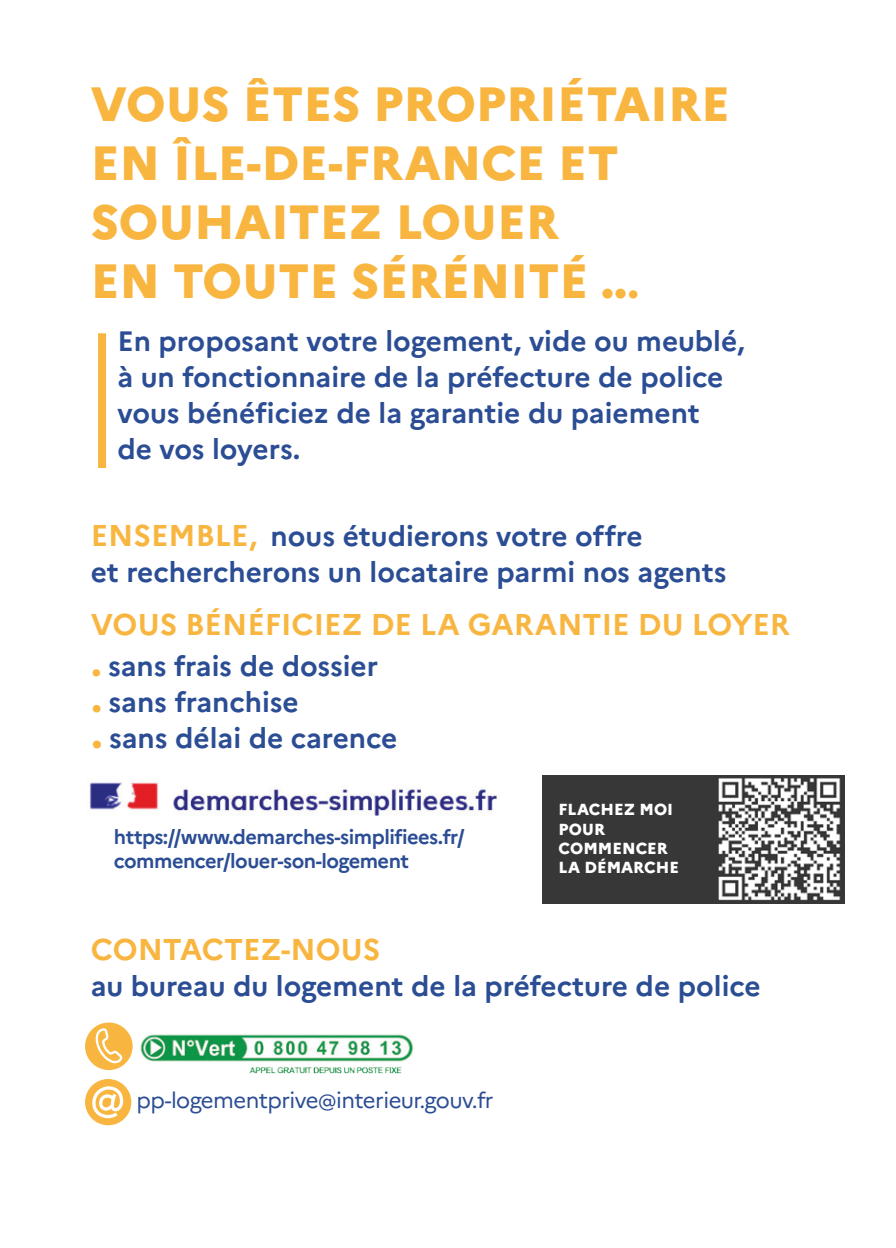
<style>
.page{position:relative;width:896px;height:1248px;background:#fff}
.page>*{position:absolute;margin:0;border:0;box-sizing:border-box;transform-origin:0 0}
.point_paraph{font:800 48px "Marianne";color:#f8b641}
.point_paraph-2{font:700 30px "Marianne";color:#f8b641}
.point_paraph-3{font:700 28px/36px "Marianne";color:#2b4d94}
.point_paraph-4{font:22px "Marianne";letter-spacing:-.025em;color:#2b4d94}
.point_paraph-5{font:700 20px/24px "Marianne";letter-spacing:-.025em;color:#2b4d94}
.point_paraph-6{font:800 16px/19.2px "Marianne";color:#fff}
.s1{font-weight:700}
.s2{font-size:30px;color:#f8b641}
.s3{font-size:42px;color:#f8b641}
.s4{font-size:44px;color:#f8b641}
.s5{font-size:46px;color:#f8b641}
</style>
<div class="page">
<img style="left:140px;top:1034px;width:274px;height:40px">
<img style="left:714px;top:775px;width:131px;height:128px">
<img style="left:89px;top:781px;width:409px;height:35px">
<div style="left:85px;top:1078px;width:46px;height:47px;background:#f8b641;border-radius:50%"></div>
<svg style="left:92px;top:1085px;width:32px;height:33px"></svg>
<div style="left:85px;top:1022px;width:48px;height:47px;background:#f8b641;border-radius:50%"></div>
<svg style="left:94px;top:1022px;width:30px;height:43px"></svg>
<div style="left:542px;top:775px;width:172px;height:128px;background:#373737"></div>
<div style="left:98px;top:333px;width:8px;height:135px;background:#f8b641"></div>
<p class="point_paraph" style="left:91px;top:75px;width:641px">VOUS ÊTES PROPRIÉTAIRE</p>
<p class="point_paraph" style="left:91px;top:134px;width:529px">EN ÎLE-DE-FRANCE ET</p>
<p class="point_paraph" style="left:91px;top:193px;width:470px">SOUHAITEZ LOUER</p>
<p class="point_paraph" style="left:91px;top:252px;width:551px">EN TOUTE SÉRÉNITÉ ..<span class="s1">.</span></p>
<p class="point_paraph-3" style="left:117px;top:323px;width:629px">En proposant votre logement, vide ou meublé, à un fonctionnaire de la préfecture de police vous bénéficiez de la garantie du paiement<br>de vos loyers.</p>
<p class="point_paraph-3" style="left:91px;top:518px;width:637px"><span class="s2">ENSEMBLE,</span> nous étudierons votre offre<br>et rechercherons un locataire parmi nos agents</p>
<p class="point_paraph-2" style="left:91px;top:606px;width:701px">VOUS BÉNÉFICIEZ DE LA GARANTIE DU LOYER</p>
<p class="point_paraph-3" style="left:91px;top:648px;width:308px"><span class="s3">.</span> sans frais de dossier<br><span class="s4">.</span> sans franchise<br><span class="s5">.</span> sans délai de carence</p>
<p class="point_paraph-5" style="left:114px;top:824px;width:352px">https://www.demarches-simplifiees.fr/ commencer/louer-son-logement</p>
<p class="point_paraph-6" style="left:558px;top:800px;width:122px">FLACHEZ MOI<br>POUR<br>COMMENCER<br>LA DÉMARCHE</p>
<p class="point_paraph-2" style="left:91px;top:931px;width:291px">CONTACTEZ-NOUS</p>
<p class="point_paraph-3" style="left:91px;top:968px;width:671px">au bureau du logement de la préfecture de police</p>
<p class="point_paraph-4" style="left:136px;top:1086px;width:359px">pp-logementprive@interieur.gouv.fr</p>
</div>
